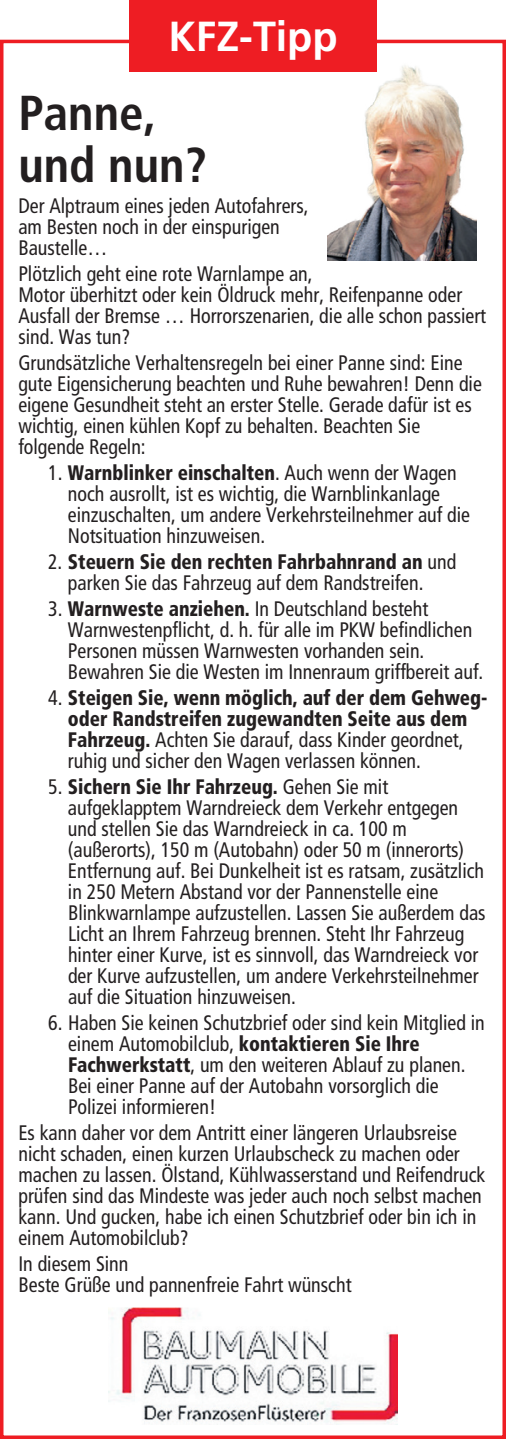
<style>
.page{position:relative;width:506px;height:1439px;background:#fff}
.page>*{position:absolute;margin:0;border:0;box-sizing:border-box;transform-origin:0 0}
.t1{font:700 condensed 49px/52.5px "Frutiger LT Std";color:#231f20}
.t2{font:700 42px "Frutiger LT Std";color:#fff}
.t3{font:condensed 21px/21px "Frutiger LT Std";color:#231f20;scale:.95 1}
.t4{font:900 condensed 21px/21px "Frutiger LT Std";color:#231f20;scale:.91 1}
.s1{font-weight:900}
.s2{font-weight:400}
</style>
<div class="page">
<div style="left:0;top:40px;width:506px;height:1399px;border:4px solid #ee1d23"></div>
<img style="left:327px;top:65px;width:150px;height:195px">
<div style="left:129px;top:0;width:248px;height:71px;background:#ee1d23"></div>
<img style="left:108px;top:1307px;width:290px;height:117px">
<h2 class="t2" style="left:168px;top:12px;width:171px">KFZ-Tipp</h2>
<h1 class="t1" style="left:18px;top:86px;width:190px">Panne, und nun?</h1>
<p class="t3" style="left:18px;top:195px;width:307px">Der Alptraum eines jeden Autofahrers, am Besten noch in der einspurigen<br>Baustelle…</p>
<p class="t3" style="left:18px;top:263px;width:494px">Plötzlich geht eine rote Warnlampe an,<br>Motor überhitzt oder kein Öldruck mehr, Reifenpanne oder Ausfall der Bremse … Horrorszenarien, die alle schon passiert sind. Was tun?</p>
<p class="t3" style="left:18px;top:352px;width:489px">Grundsätzliche Verhaltensregeln bei einer Panne sind: Eine gute Eigensicherung beachten und Ruhe bewahren! Denn die eigene Gesundheit steht an erster Stelle. Gerade dafür ist es wichtig, einen kühlen Kopf zu behalten. Beachten Sie folgende Regeln:</p>
<p class="t3" style="left:68px;top:462px;width:425px;text-indent:-20px">1. <span class="s1">Warnblinker einschalten</span>. Auch wenn der Wagen noch ausrollt, ist es wichtig, die Warnblinkanlage einzuschalten, um andere Verkehrsteilnehmer auf die Notsituation hinzuweisen.</p>
<p class="t3" style="left:68px;top:551px;width:410px;text-indent:-20px">2. <span class="s1">Steuern Sie den rechten Fahrbahnrand an</span> und parken Sie das Fahrzeug auf dem Randstreifen.</p>
<p class="t3" style="left:68px;top:598px;width:439px;text-indent:-20px">3. <span class="s1">Warnweste anziehen.</span> In Deutschland besteht Warnwestenpflicht, d. h. für alle im PKW befindlichen Personen müssen Warnwesten vorhanden sein.<br>Bewahren Sie die Westen im Innenraum griffbereit auf.</p>
<p class="t4" style="left:68px;top:687px;width:463px;text-indent:-20px"><span class="s2">4.</span> Steigen Sie, wenn möglich, auf der dem Gehweg&shy;oder Randstreifen zugewandten Seite aus dem Fahrzeug. <span class="s2">Achten Sie darauf, dass Kinder geordnet, ruhig und sicher den Wagen verlassen können.</span></p>
<p class="t3" style="left:68px;top:776px;width:441px;text-indent:-20px">5. <span class="s1">Sichern Sie Ihr Fahrzeug.</span> Gehen Sie mit aufgeklapptem Warndreieck dem Verkehr entgegen und stellen Sie das Warndreieck in ca. 100 m (außerorts), 150 m (Autobahn) oder 50 m (innerorts)<br>Entfernung auf. Bei Dunkelheit ist es ratsam, zusätzlich in 250 Metern Abstand vor der Pannenstelle eine Blinkwarnlampe aufzustellen. Lassen Sie außerdem das Licht an Ihrem Fahrzeug brennen. Steht Ihr Fahrzeug hinter einer Kurve, ist es sinnvoll, das Warndreieck vor der Kurve aufzustellen, um andere Verkehrsteilnehmer auf die Situation hinzuweisen.</p>
<p class="t3" style="left:68px;top:1012px;width:440px;text-indent:-20px">6. Haben Sie keinen Schutzbrief oder sind kein Mitglied in einem Automobilclub, <span class="s1">kontaktieren Sie Ihre Fachwerkstatt</span>, um den weiteren Ablauf zu planen.<br>Bei einer Panne auf der Autobahn vorsorglich die Polizei informieren!</p>
<p class="t3" style="left:18px;top:1122px;width:493px">Es kann daher vor dem Antritt einer längeren Urlaubsreise nicht schaden, einen kurzen Urlaubscheck zu machen oder machen zu lassen. Ölstand, Kühlwasserstand und Reifendruck prüfen sind das Mindeste was jeder auch noch selbst machen kann. Und gucken, habe ich einen Schutzbrief oder bin ich in einem Automobilclub?</p>
<p class="t3" style="left:18px;top:1253px;width:352px">In diesem Sinn<br>Beste Grüße und pannenfreie Fahrt wünscht</p>
</div>
